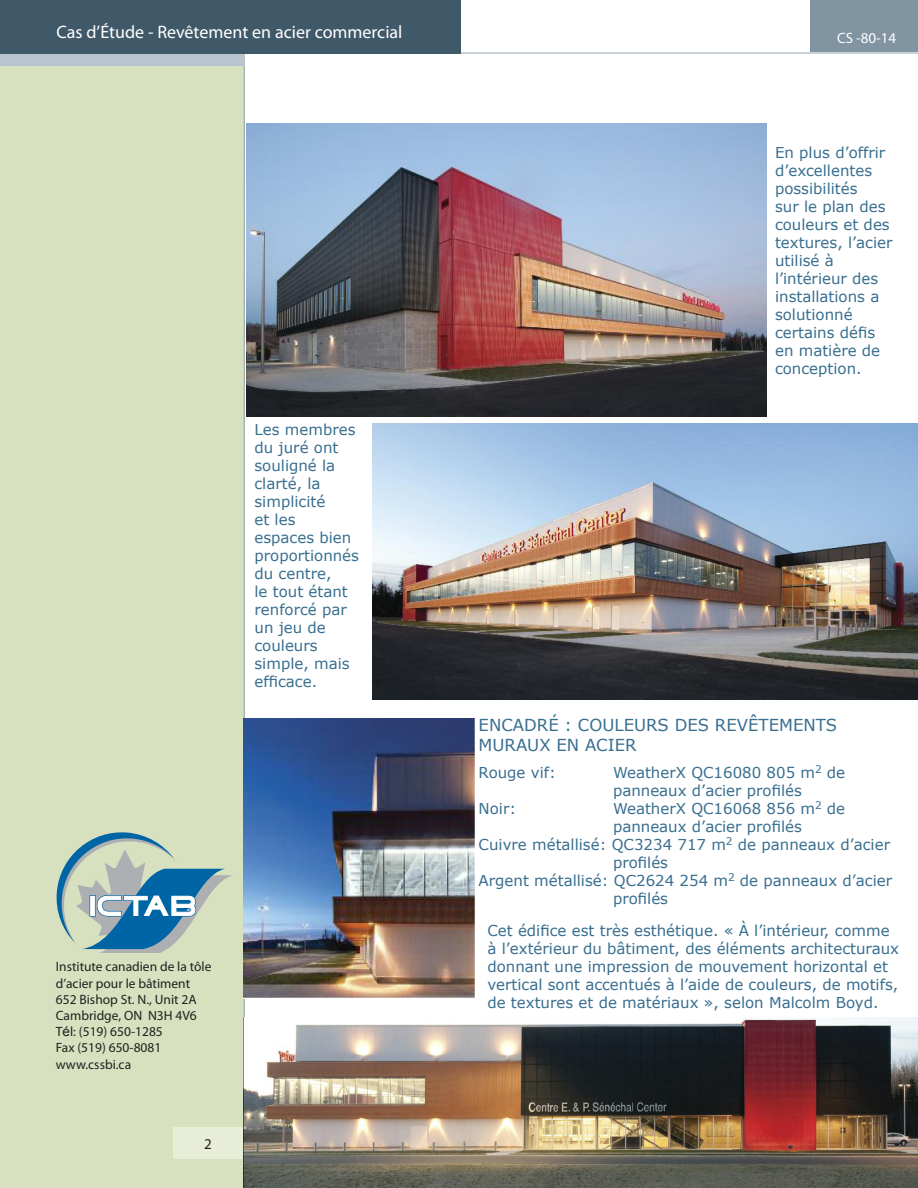
<style>
.page{position:relative;width:918px;height:1188px;background:#fff}
.page>*{position:absolute;margin:0;border:0;box-sizing:border-box;transform-origin:0 0}
.t1{font:18px "Myriad Pro";color:#fff}
.t2{font:16.5px/19.8px "Verdana";color:#386e8f}
.t3{font:15px/18px "Verdana";color:#386e8f}
.t4{font:15px "Myriad Pro";color:#fff}
.t5{font:15px "Myriad Pro";color:#231f20}
.t6{font:13.5px/16.2px "Myriad Pro";color:#231f20}
.s1{font-family:"Arial"}
</style>
<div class="page">
<div style="left:0;top:63px;width:244px;height:1125px;background:#d7e1bf"></div>
<div style="left:810px;top:0;width:108px;height:52px;background:#8094a1"></div>
<hr style="left:0;top:53px;width:918px;height:1px;background:#90a3b0">
<hr style="left:244px;top:53px;width:1px;height:1135px;background:#90a3b0">
<div style="left:0;top:53px;width:244px;height:12px;background:#b8c5ce"></div>
<div style="left:173px;top:1127px;width:71px;height:32px;background:#e7edd7"></div>
<div style="left:0;top:0;width:460px;height:53px;background:#405968"></div>
<svg style="left:56px;top:832px;width:176px;height:121px"></svg>
<img style="left:246px;top:123px;width:520px;height:294px">
<img style="left:244px;top:1017px;width:674px;height:171px">
<img style="left:372px;top:424px;width:546px;height:276px">
<img style="left:244px;top:718px;width:231px;height:280px">
<p class="t1" style="left:56px;top:21px;width:348px">Cas d’Étude - Revêtement en acier commercial</p>
<p class="t3" style="left:255px;top:421px;width:106px">Les membres du juré ont souligné la clarté, la simplicité<br>et les<br>espaces bien proportionnés</p>
<p class="t3" style="left:255px;top:565px;width:95px">du centre, le tout étant renforcé par un jeu de</p>
<p class="t3" style="left:255px;top:637px;width:97px">couleurs simple, mais efficace.</p>
<p class="t6" style="left:56px;top:959px;width:157px">Institute canadien de la tôle d’acier pour le bâtiment</p>
<p class="t6" style="left:56px;top:991px;width:142px">652 Bishop St. N., Unit 2A</p>
<p class="t6" style="left:56px;top:1007px;width:142px">Cambridge, ON N3H 4V6</p>
<p class="t6" style="left:56px;top:1023px;width:108px">T<span class="s1">é</span>l: (519) 650-1285</p>
<p class="t6" style="left:56px;top:1040px;width:107px">Fax (519) 650-8081</p>
<p class="t6" style="left:56px;top:1056px;width:77px">www.cssbi.ca</p>
<p class="t5" style="left:204px;top:1135px;width:9px">2</p>
<p class="t4" style="left:837px;top:29px;width:61px">CS -80-14</p>
<p class="t3" style="left:775px;top:143px;width:112px">En plus d’offrir</p>
<p class="t3" style="left:775px;top:161px;width:119px">d’excellentes possibilités<br>sur le plan des couleurs et des textures, l’acier</p>
<p class="t3" style="left:775px;top:251px;width:105px">utilisé à l’intérieur des</p>
<p class="t3" style="left:775px;top:287px;width:106px">installations a solutionné</p>
<p class="t3" style="left:775px;top:323px;width:107px">certains défis en matière de conception.</p>
<p class="t2" style="left:479px;top:715px;width:360px">ENCADRÉ : COULEURS DES REVÊTEMENTS<br>MURAUX EN ACIER</p>
<p class="t3" style="left:479px;top:763px;width:79px">Rouge vif:</p>
<p class="t3" style="left:613px;top:763px;width:234px">WeatherX QC16080 805 m<sup>2</sup> de</p>
<p class="t3" style="left:613px;top:781px;width:191px">panneaux d’acier profilés</p>
<p class="t3" style="left:479px;top:799px;width:39px">Noir:</p>
<p class="t3" style="left:613px;top:799px;width:234px">WeatherX QC16068 856 m<sup>2</sup> de</p>
<p class="t3" style="left:613px;top:817px;width:191px">panneaux d’acier profilés</p>
<p class="t3" style="left:479px;top:835px;width:413px">Cuivre métallisé: QC3234 717 m<sup>2</sup> de panneaux d’acier</p>
<p class="t3" style="left:613px;top:853px;width:57px">profilés</p>
<p class="t3" style="left:479px;top:871px;width:415px">Argent métallisé: QC2624 254 m<sup>2</sup> de panneaux d’acier</p>
<p class="t3" style="left:613px;top:889px;width:57px">profilés</p>
<p class="t3" style="left:487px;top:921px;width:413px">Cet édifice est très esthétique. « À l’intérieur, comme à l’extérieur du bâtiment, des éléments architecturaux donnant une impression de mouvement horizontal et vertical sont accentués à l’aide de couleurs, de motifs, de textures et de matériaux », selon Malcolm Boyd.</p>
</div>
